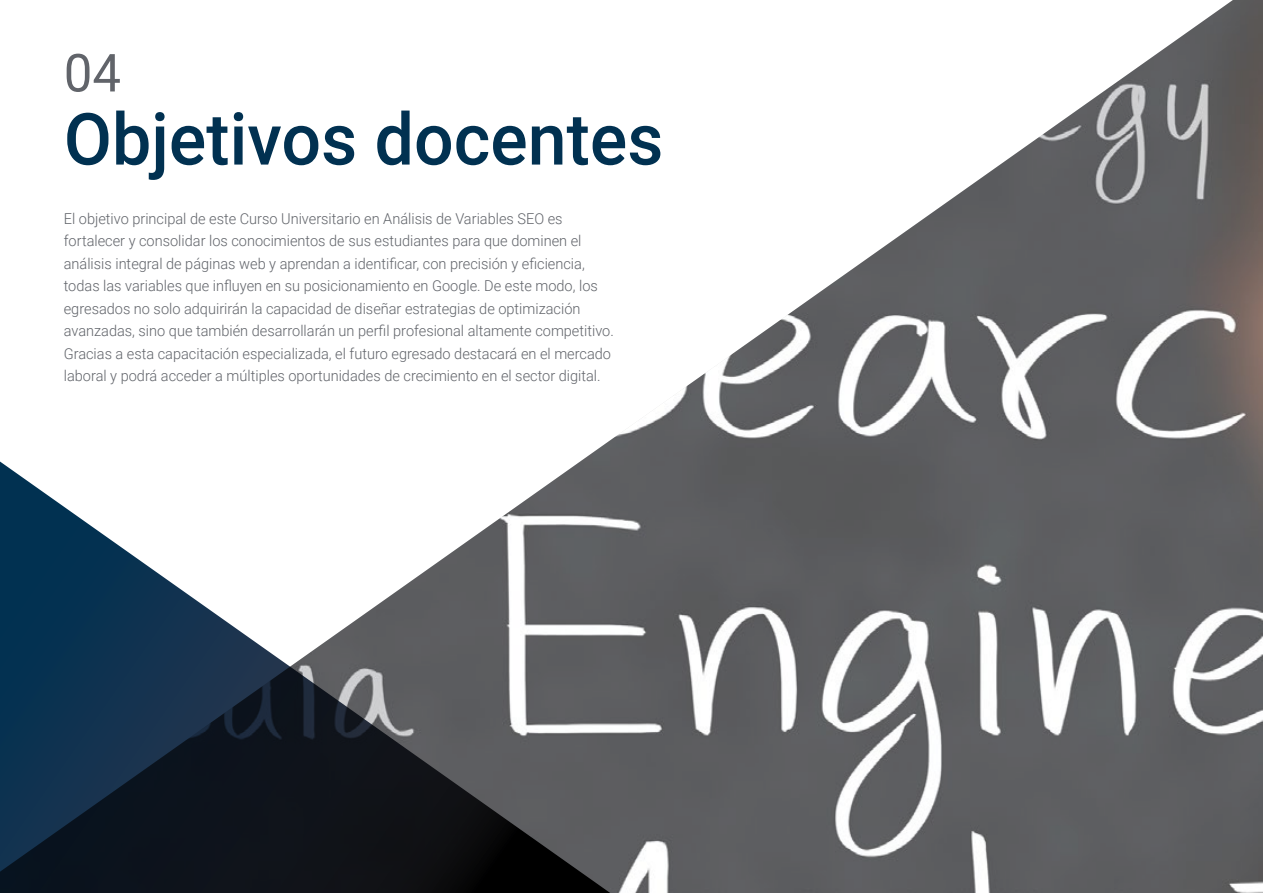
<style>
.page{position:relative;width:1263px;height:893px;background:#fff}
.page>*{position:absolute;margin:0;border:0;box-sizing:border-box;transform-origin:0 0}
.t1{font:500 72px "Roboto";color:#013151}
.t2{font:52.5px "Roboto";color:#61646a}
.t3{font:300 15px/22.5px "Roboto";color:#61646a}
</style>
<div class="page">
<img style="left:602px;top:0;width:661px;height:893px">
<svg style="left:0;top:446px;width:640px;height:447px"></svg>
<h2 class="t2" style="left:64px;top:36px;width:59px">04</h2>
<h1 class="t1" style="left:64px;top:89px;width:601px">Objetivos docentes</h1>
<p class="t3" style="left:64px;top:207px;width:552px">El objetivo principal de este Curso Universitario en Análisis de Variables SEO es fortalecer y consolidar los conocimientos de sus estudiantes para que dominen el análisis integral de páginas web y aprendan a identificar, con precisión y eficiencia, todas las variables que influyen en su posicionamiento en Google. De este modo, los egresados no solo adquirirán la capacidad de diseñar estrategias de optimización avanzadas, sino que también desarrollarán un perfil profesional altamente competitivo.<br>Gracias a esta capacitación especializada, el futuro egresado destacará en el mercado laboral y podrá acceder a múltiples oportunidades de crecimiento en el sector digital.</p>
</div>
